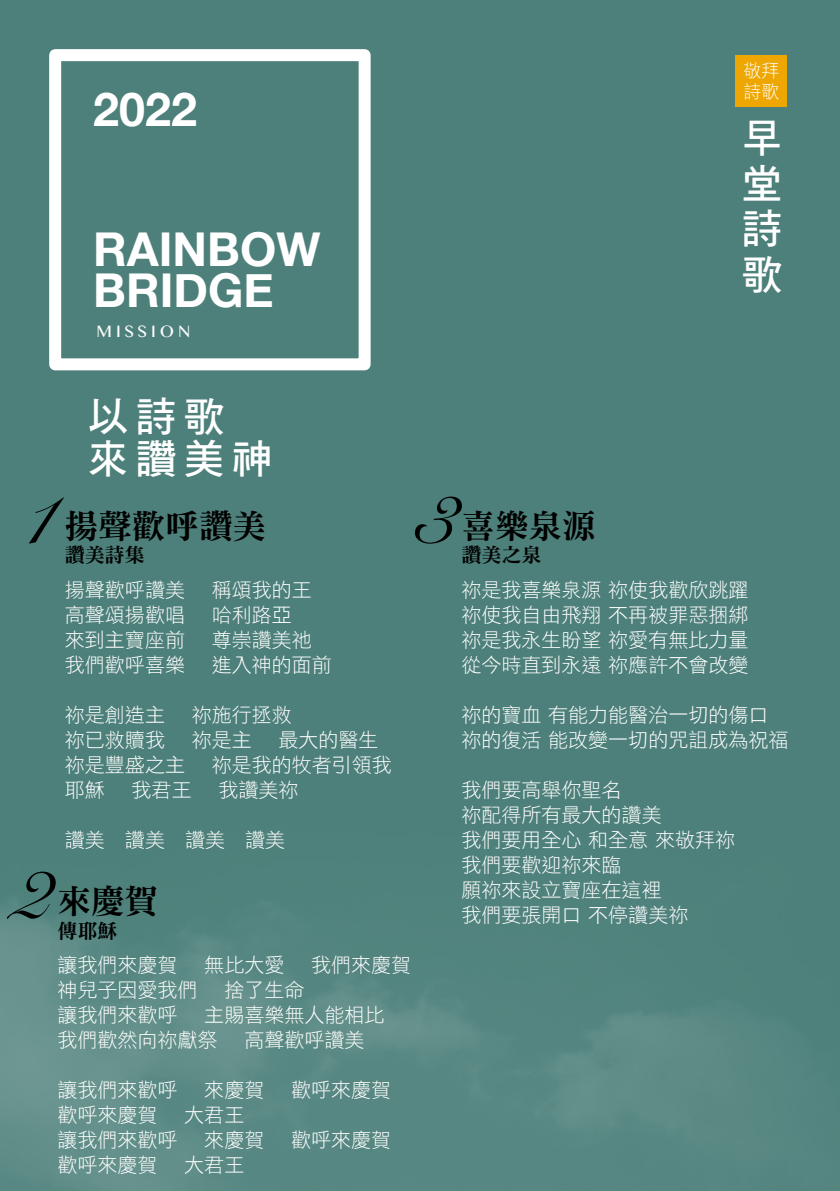
<style>
.page{position:relative;width:840px;height:1191px;background:#fff}
.page>*{position:absolute;margin:0;border:0;box-sizing:border-box;transform-origin:0 0}
.t1{font:86.2px "Snell Roundhand";color:#000}
.t2{font:700 46.6px/41px "Helvetica Neue";color:#fff}
.t3{font:40.6px/45.4px "DF Hei Std W7";letter-spacing:.18em;color:#fff;text-align:justify}
.t4{font:33.4px "DF Ming Std W9";color:#000}
.t5{font:20px/25px "DF Hei Std W3";color:#fff}
.t6{font:20px "DF Ming Std W9";color:#000}
.t7{font:18px/21px "DF Hei Std W3";color:#fff}
.t8{font:16.6px "Gurmukhi MN";letter-spacing:.24em;color:#fff}
</style>
<div class="page">
<div style="left:0;top:0;width:839px;height:1191px;background:#4d807a"></div>
<img style="left:0;top:901px;width:799px;height:290px">
<div style="left:735px;top:55px;width:51px;height:51px;background:#eea600"></div>
<div style="left:49px;top:49px;width:321px;height:321px;border:12px solid #fff"></div>
<h2 class="t2" style="left:93px;top:90px;width:105px">2022</h2>
<h2 class="t2" style="left:93px;top:230px;width:228px">RAINBOW<br>BRIDGE</h2>
<p class="t8" style="left:96px;top:322px;width:95px">MISSION</p>
<h3 class="t3" style="left:88px;top:395px;width:186px;line-height:42px">以詩歌來讚美神</h3>
<p class="t7" style="left:743px;top:60px;width:37px">敬拜詩歌</p>
<h3 class="t3" style="left:741px;top:114px;width:41px">早堂詩歌</h3>
<h1 class="t1" style="left:410px;top:446px;width:45px">3</h1>
<h1 class="t1" style="left:19px;top:446px;width:33px">1</h1>
<h3 class="t4" style="left:65px;top:508px;width:202px">揚聲歡呼讚美</h3>
<p class="t6" style="left:65px;top:544px;width:81px">讚美詩集</p>
<h3 class="t4" style="left:461px;top:508px;width:135px">喜樂泉源</h3>
<p class="t6" style="left:461px;top:544px;width:81px">讚美之泉</p>
<p class="t5" style="left:461px;top:576px;width:288px;text-align:justify">祢是我喜樂泉源 祢使我歡欣跳躍祢使我自由飛翔 不再被罪惡捆綁祢是我永生盼望 祢愛有無比力量從今時直到永遠 祢應許不會改變</p>
<p class="t5" style="left:461px;top:701px;width:328px">祢的寶血 有能力能醫治一切的傷口祢的復活 能改變一切的咒詛成為祝福</p>
<p class="t5" style="left:461px;top:776px;width:275px">我們要高舉你聖名<br>祢配得所有最大的讚美<br>我們要用全心 和全意 來敬拜祢我們要歡迎祢來臨<br>願祢來設立寶座在這裡<br>我們要張開口 不停讚美祢</p>
<p class="t5" style="left:65px;top:576px;width:121px">揚聲歡呼讚美</p>
<p class="t5" style="left:211px;top:576px;width:102px">稱頌我的王</p>
<p class="t5" style="left:65px;top:601px;width:121px">高聲頌揚歡唱</p>
<p class="t5" style="left:211px;top:601px;width:82px">哈利路亞</p>
<p class="t5" style="left:65px;top:626px;width:121px">來到主寶座前</p>
<p class="t5" style="left:211px;top:626px;width:102px">尊崇讚美祂</p>
<p class="t5" style="left:65px;top:651px;width:121px">我們歡呼喜樂</p>
<p class="t5" style="left:211px;top:651px;width:122px">進入神的面前</p>
<p class="t5" style="left:65px;top:701px;width:102px">祢是創造主</p>
<p class="t5" style="left:191px;top:701px;width:102px">祢施行拯救</p>
<p class="t5" style="left:65px;top:726px;width:102px">祢已救贖我</p>
<p class="t5" style="left:191px;top:726px;width:61px">祢是主</p>
<p class="t5" style="left:278px;top:726px;width:101px">最大的醫生</p>
<p class="t5" style="left:65px;top:751px;width:121px">祢是豐盛之主</p>
<p class="t5" style="left:211px;top:751px;width:182px">祢是我的牧者引領我</p>
<p class="t5" style="left:65px;top:776px;width:41px">耶穌</p>
<p class="t5" style="left:131px;top:776px;width:61px">我君王</p>
<p class="t5" style="left:218px;top:776px;width:81px">我讚美祢</p>
<p class="t5" style="left:65px;top:826px;width:222px">讚美　讚美　讚美　讚美</p>
<h1 class="t1" style="left:6px;top:821px;width:45px">2</h1>
<h3 class="t4" style="left:57px;top:883px;width:102px">來慶賀</h3>
<p class="t6" style="left:57px;top:919px;width:61px">傳耶穌</p>
<p class="t5" style="left:57px;top:951px;width:121px">讓我們來慶賀</p>
<p class="t5" style="left:204px;top:951px;width:82px">無比大愛</p>
<p class="t5" style="left:311px;top:951px;width:101px">我們來慶賀</p>
<p class="t5" style="left:57px;top:976px;width:141px">神兒子因愛我們</p>
<p class="t5" style="left:224px;top:976px;width:82px">捨了生命</p>
<p class="t5" style="left:57px;top:1001px;width:121px">讓我們來歡呼</p>
<p class="t5" style="left:57px;top:1001px;width:328px;text-indent:147px">主賜喜樂無人能相比我們歡然向祢獻祭</p>
<p class="t5" style="left:244px;top:1026px;width:122px">高聲歡呼讚美</p>
<p class="t5" style="left:57px;top:1076px;width:121px">讓我們來歡呼</p>
<p class="t5" style="left:204px;top:1076px;width:62px">來慶賀</p>
<p class="t5" style="left:291px;top:1076px;width:101px">歡呼來慶賀</p>
<p class="t5" style="left:57px;top:1101px;width:101px">歡呼來慶賀</p>
<p class="t5" style="left:184px;top:1101px;width:61px">大君王</p>
<p class="t5" style="left:57px;top:1126px;width:121px">讓我們來歡呼</p>
<p class="t5" style="left:204px;top:1126px;width:62px">來慶賀</p>
<p class="t5" style="left:291px;top:1126px;width:101px">歡呼來慶賀</p>
<p class="t5" style="left:57px;top:1151px;width:101px">歡呼來慶賀</p>
<p class="t5" style="left:184px;top:1151px;width:61px">大君王</p>
</div>
